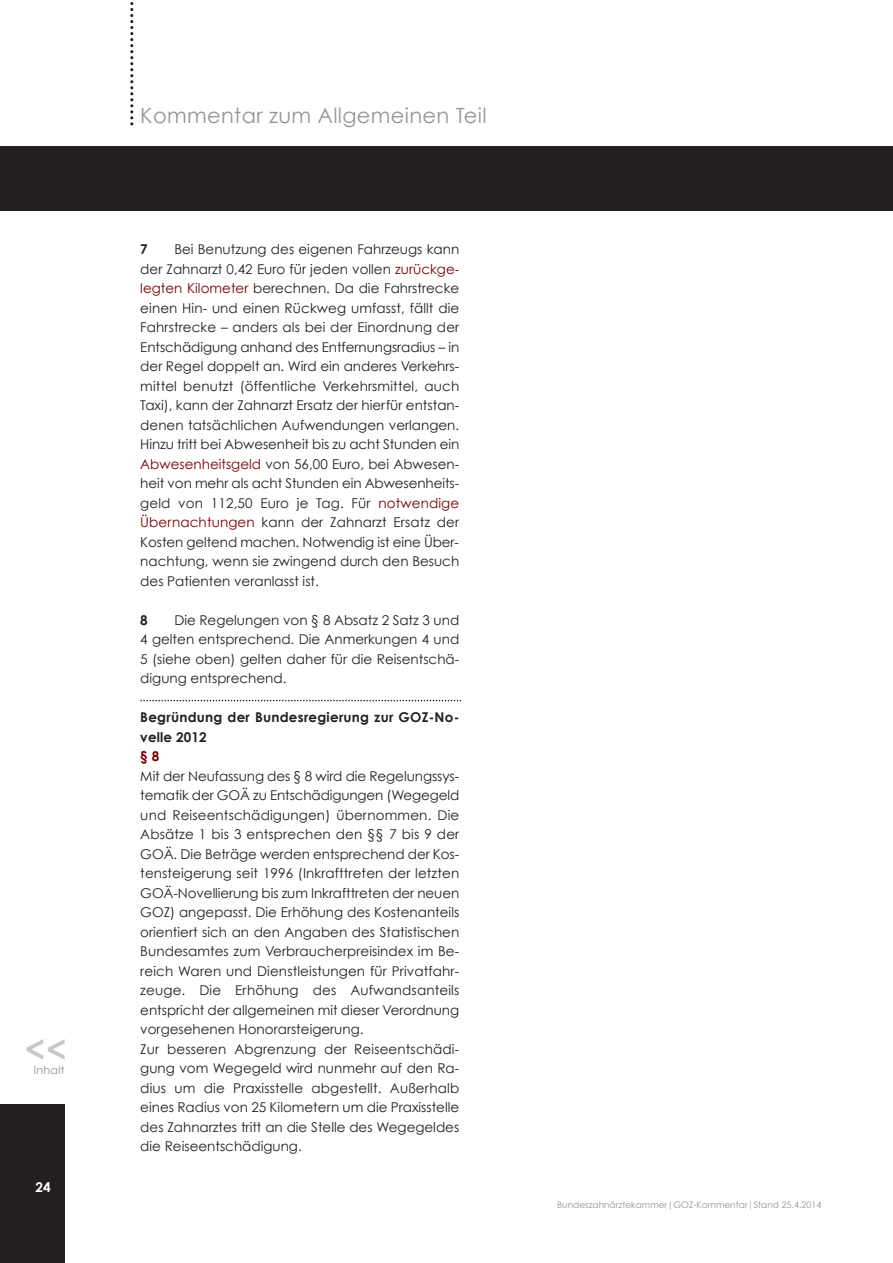
<style>
.page{position:relative;width:893px;height:1263px;background:#fff}
.page>*{position:absolute;margin:0;border:0;box-sizing:border-box;transform-origin:0 0}
.t1{font:700 34.35px "Century Gothic";color:#c7c8ca}
.t2{font:21px "Century Gothic";letter-spacing:.015em;color:#939598}
.t3{font:13.5px/19.5px "Century Gothic";color:#231f20;text-align:justify}
.t4{font:700 13.5px/19.5px "Century Gothic";letter-spacing:.02em;color:#231f20}
.t5{font:700 13.5px "Century Gothic";color:#790100}
.t6{font:700 13.5px "Century Gothic";color:#fff}
.t7{font:11.25px "Century Gothic";letter-spacing:.015em;color:#939598}
.t8{font:9px "Century Gothic";color:#939598}
.s1{color:#790100}
</style>
<div class="page">
<div style="left:0;top:146px;width:893px;height:65px;background:#231f20"></div>
<svg style="left:130px;top:2px;width:3px;height:123px"></svg>
<div style="left:0;top:1105px;width:65px;height:158px;background:#231f20"></div>
<svg style="left:140px;top:700px;width:321px;height:1px"></svg>
<h1 class="t1" style="left:25px;top:1028px;width:43px">&lt;&lt;</h1>
<p class="t7" style="left:34px;top:1063px;width:32px">Inhalt</p>
<p class="t6" style="left:36px;top:1178px;width:17px">24</p>
<h2 class="t2" style="left:140px;top:102px;width:348px">Kommentar zum Allgemeinen Teil</h2>
<p class="t3" style="left:140px;top:239px;width:320px;text-indent:34px">Bei Benutzung des eigenen Fahrzeugs kann der Zahnarzt 0,42 Euro für jeden vollen <span class="s1">zurückge&shy;legten Kilometer</span> berechnen. Da die Fahrstrecke einen Hin- und einen Rückweg umfasst, fällt die Fahrstrecke – anders als bei der Einordnung der Entschädigung anhand des Entfernungsradius – in der Regel doppelt an. Wird ein anderes Verkehrs&shy;mittel benutzt (öffentliche Verkehrsmittel, auch Taxi), kann der Zahnarzt Ersatz der hierfür entstan&shy;denen tatsächlichen Aufwendungen verlangen.<br>Hinzu tritt bei Abwesenheit bis zu acht Stunden ein <span class="s1">Abwesenheitsgeld</span> von 56,00 Euro, bei Abwesen&shy;heit von mehr als acht Stunden ein Abwesenheits&shy;geld von 112,50 Euro je Tag. Für <span class="s1">notwendige Übernachtungen</span> kann der Zahnarzt Ersatz der Kosten geltend machen. Notwendig ist eine Über&shy;nachtung, wenn sie zwingend durch den Besuch des Patienten veranlasst ist.</p>
<p class="t4" style="left:140px;top:610px;width:9px">8</p>
<p class="t4" style="left:140px;top:239px;width:9px">7</p>
<p class="t3" style="left:140px;top:610px;width:320px;text-indent:34px">Die Regelungen von § 8 Absatz 2 Satz 3 und 4 gelten entsprechend. Die Anmerkungen 4 und 5 (siehe oben) gelten daher für die Reisentschä&shy;digung entsprechend.</p>
<p class="t4" style="left:140px;top:707px;width:321px">Begründung der Bundesregierung zur GOZ-No&shy;velle 2012</p>
<p class="t5" style="left:140px;top:748px;width:21px">§ 8</p>
<p class="t3" style="left:140px;top:766px;width:320px;text-align:left">Mit der Neufassung des § 8 wird die Regelungssys&shy;tematik der GOÄ zu Entschädigungen (Wegegeld und Reiseentschädigungen) übernommen. Die Absätze 1 bis 3 entsprechen den §§ 7 bis 9 der GOÄ. Die Beträge werden entsprechend der Kos&shy;tensteigerung seit 1996 (Inkrafttreten der letzten GOÄ-Novellierung bis zum Inkrafttreten der neuen GOZ) angepasst. Die Erhöhung des Kostenanteils orientiert sich an den Angaben des Statistischen Bundesamtes zum Verbraucherpreisindex im Be&shy;reich Waren und Dienstleistungen für Privatfahr&shy;zeuge. Die Erhöhung des Aufwandsanteils entspricht der allgemeinen mit dieser Verordnung vorgesehenen Honorarsteigerung.<br>Zur besseren Abgrenzung der Reiseentschädi&shy;gung vom Wegegeld wird nunmehr auf den Ra&shy;dius um die Praxisstelle abgestellt. Außerhalb eines Radius von 25 Kilometern um die Praxisstelle des Zahnarztes tritt an die Stelle des Wegegeldes die Reiseentschädigung.</p>
<p class="t8" style="left:557px;top:1199px;width:266px">Bundeszahnärztekammer|GOZ-Kommentar|Stand 25.4.2014</p>
</div>
